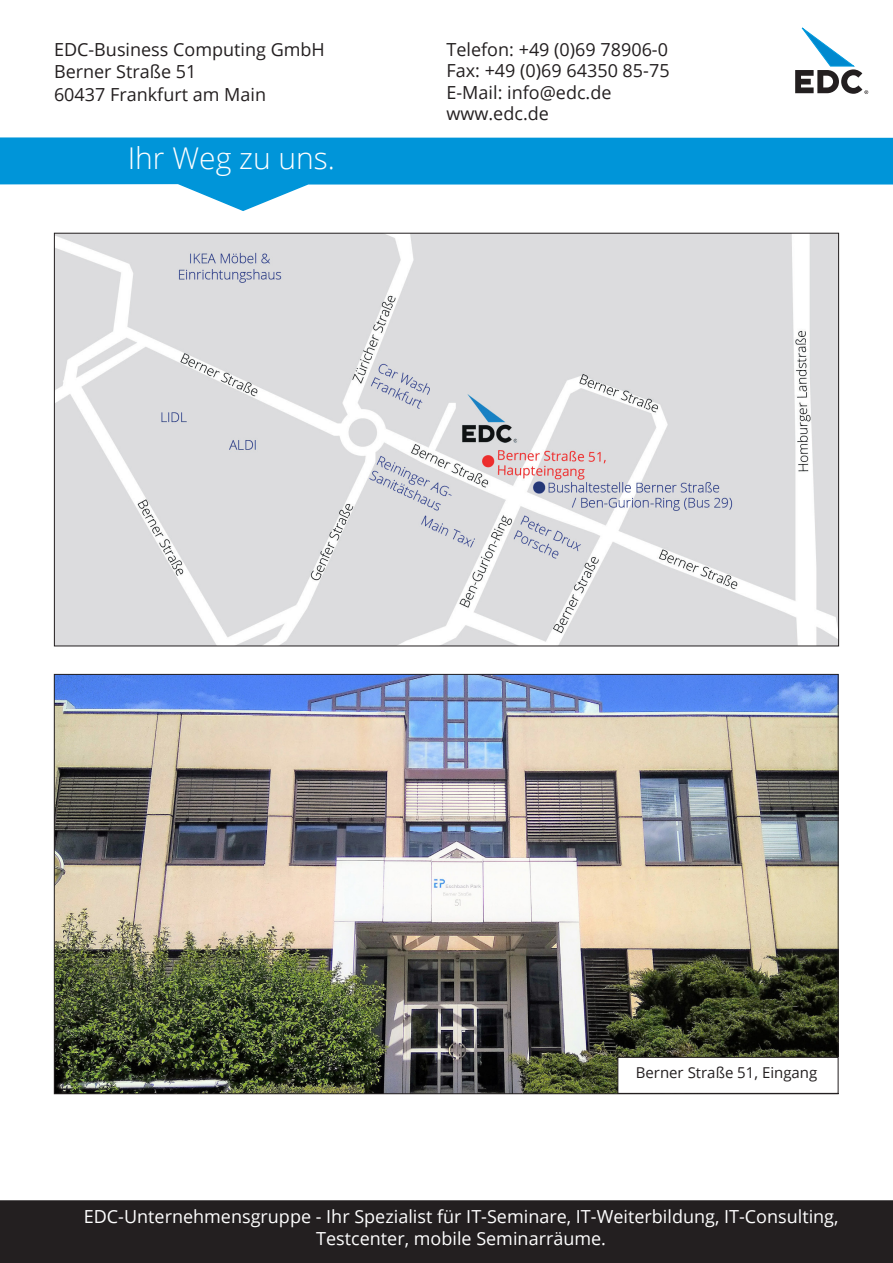
<style>
.page{position:relative;width:893px;height:1263px;background:#fff}
.page>*{position:absolute;margin:0;border:0;box-sizing:border-box;transform-origin:0 0}
.t1{font:300 30px "Open Sans";color:#fff}
.t2{font:18px "Open Sans";color:#231f20}
.t3{font:18px "Open Sans";color:#fff}
.t4{font:15px "Open Sans";color:#231f20}
</style>
<div class="page">
<svg style="left:0;top:137px;width:893px;height:74px"></svg>
<svg style="left:795px;top:28px;width:73px;height:66px"></svg>
<img style="left:56px;top:235px;width:781px;height:409px">
<div style="left:0;top:1200px;width:893px;height:63px;background:#231f20"></div>
<img style="left:56px;top:676px;width:780px;height:416px">
<div style="left:618px;top:1057px;width:220px;height:36px;background:#fff"></div>
<div style="left:617px;top:1057px;width:221px;height:37px;border:1px solid #231f20"></div>
<p class="t2" style="left:54px;top:37px;width:272px">EDC-Business Computing GmbH</p>
<p class="t2" style="left:54px;top:59px;width:144px">Berner Straße 51</p>
<p class="t2" style="left:54px;top:82px;width:214px">60437 Frankfurt am Main</p>
<p class="t1" style="left:128px;top:138px;width:209px">Ihr Weg zu uns.</p>
<p class="t2" style="left:446px;top:37px;width:223px">Telefon: +49 (0)69 78906-0</p>
<p class="t2" style="left:446px;top:58px;width:225px">Fax: +49 (0)69 64350 85-75</p>
<p class="t2" style="left:446px;top:80px;width:167px">E-Mail: info@edc.de</p>
<p class="t2" style="left:446px;top:102px;width:104px">www.edc.de</p>
<p class="t4" style="left:636px;top:1062px;width:183px">Berner Straße 51, Eingang</p>
<p class="t3" style="left:84px;top:1204px;width:756px">EDC-Unternehmensgruppe - Ihr Spezialist für IT-Seminare, IT-Weiterbildung, IT-Consulting,</p>
<p class="t3" style="left:316px;top:1226px;width:291px">Testcenter, mobile Seminarräume.</p>
</div>
